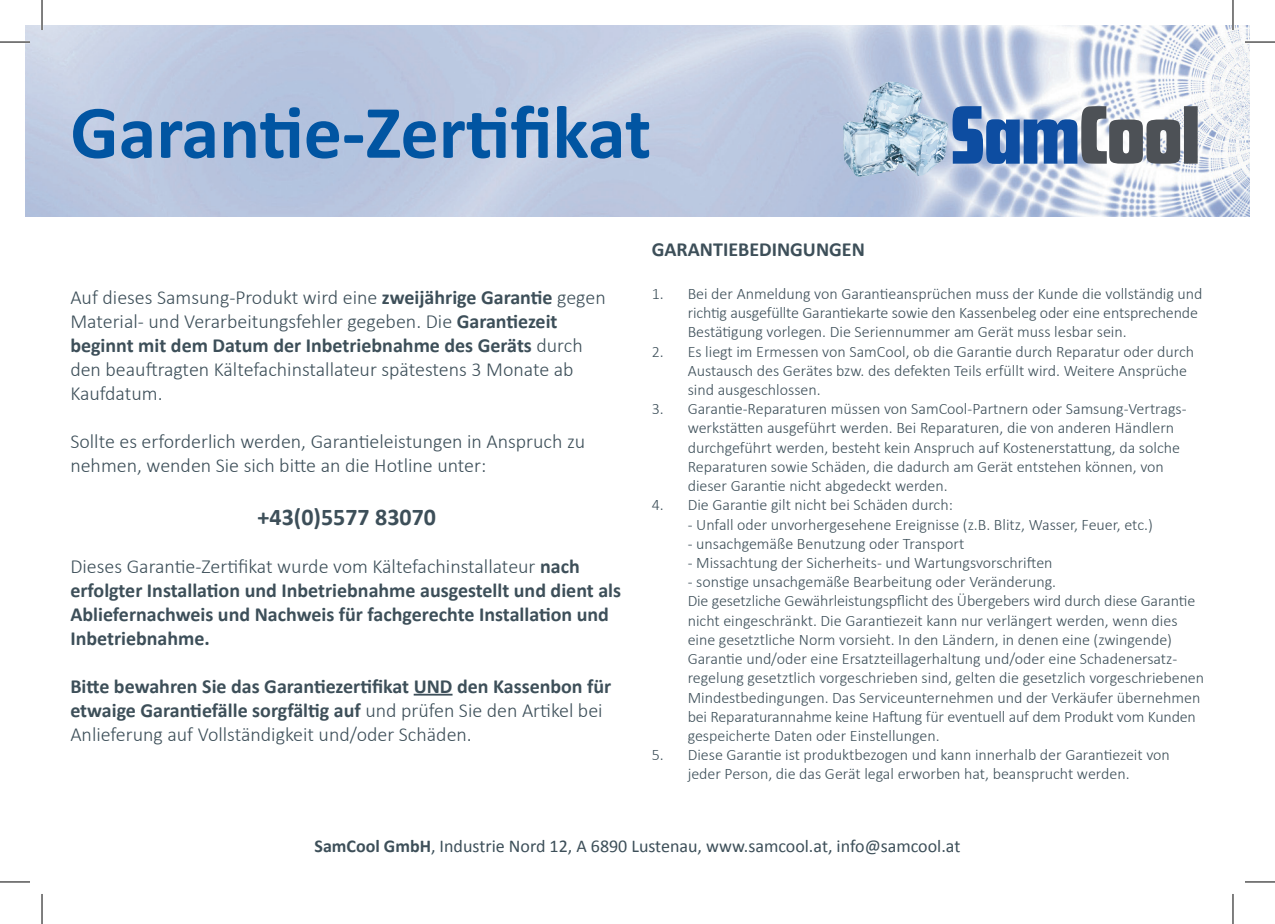
<style>
.page{position:relative;width:1275px;height:924px;background:#fff}
.page>*{position:absolute;margin:0;border:0;box-sizing:border-box;transform-origin:0 0}
.t1{font:700 76px "Calibri";letter-spacing:-.005em;color:#0155a2}
.t2{font:700 24px "Calibri";color:#3d4f59}
.t3{font:700 20px/24px "Calibri";color:#3d4f59}
.t4{font:300 20px/24px "Calibri";color:#3d4f59}
.t5{font:18px "Calibri";color:#3d4f59}
.t6{font:300 16px/19.2px "Calibri";color:#3d4f59}
.s1{font-weight:700}
.s2{font-weight:300}
</style>
<div class="page">
<img style="left:25px;top:25px;width:1225px;height:191px">
<hr style="left:414px;top:693px;width:38px;height:2px;background:#3d4f59">
<img style="left:864px;top:82px;width:37px;height:11px">
<img style="left:864px;top:89px;width:7px;height:17px">
<svg style="left:918px;top:90px;width:5px;height:6px"></svg>
<img style="left:869px;top:93px;width:42px;height:26px">
<svg style="left:866px;top:93px;width:11px;height:18px"></svg>
<img style="left:912px;top:112px;width:5px;height:32px">
<img style="left:906px;top:114px;width:10px;height:19px">
<svg style="left:896px;top:116px;width:11px;height:6px"></svg>
<img style="left:910px;top:145px;width:7px;height:9px">
<img style="left:905px;top:156px;width:12px;height:20px">
<img style="left:906px;top:154px;width:11px;height:8px">
<img style="left:906px;top:157px;width:11px;height:3px">
<svg style="left:917px;top:106px;width:280px;height:71px"></svg>
<img style="left:871px;top:82px;width:17px;height:12px">
<img style="left:847px;top:106px;width:22px;height:16px">
<img style="left:922px;top:138px;width:25px;height:14px">
<hr style="left:0;top:41px;width:30px;height:2px;background:#fff">
<hr style="left:1245px;top:41px;width:30px;height:2px;background:#fff">
<hr style="left:41px;top:0;width:2px;height:30px;background:#fff">
<hr style="left:1231px;top:0;width:3px;height:30px;background:#fff">
<hr style="left:0;top:42px;width:30px;height:1px;background:#000">
<hr style="left:1245px;top:42px;width:30px;height:1px;background:#000">
<hr style="left:0;top:881px;width:30px;height:1px;background:#000">
<hr style="left:1245px;top:881px;width:30px;height:1px;background:#000">
<hr style="left:42px;top:0;width:1px;height:30px;background:#000">
<hr style="left:42px;top:893px;width:1px;height:30px;background:#000">
<hr style="left:1232px;top:0;width:1px;height:30px;background:#000">
<hr style="left:1232px;top:893px;width:1px;height:30px;background:#000">
<h1 class="t1" style="left:70px;top:85px;width:582px">Garantie-Zertifikat</h1>
<p class="t4" style="left:70px;top:285px;width:537px">Auf dieses Samsung-Produkt wird eine <span class="s1">zweijährige Garantie</span> gegen Material- und Verarbeitungsfehler gegeben. Die <span class="s1">Garantiezeit beginnt mit dem Datum der Inbetriebnahme des Geräts</span> durch den beauftragten Kältefachinstallateur spätestens 3 Monate ab Kaufdatum.</p>
<p class="t4" style="left:70px;top:429px;width:516px">Sollte es erforderlich werden, Garantieleistungen in Anspruch zu nehmen, wenden Sie sich bitte an die Hotline unter:</p>
<h2 class="t2" style="left:258px;top:501px;width:180px">+43(0)5577 83070</h2>
<p class="t3" style="left:70px;top:553px;width:552px"><span class="s2">Dieses Garantie-Zertifikat wurde vom Kältefachinstallateur</span> nach erfolgter Installation und Inbetriebnahme ausgestellt und dient als Abliefernachweis und Nachweis für fachgerechte Installation und Inbetriebnahme.</p>
<p class="t3" style="left:70px;top:673px;width:542px">Bitte bewahren Sie das Garantiezertifikat UND den Kassenbon für etwaige Garantiefälle sorgfältig auf <span class="s2">und prüfen Sie den Artikel bei<br>Anlieferung auf Vollständigkeit und/oder Schäden.</span></p>
<p class="t3" style="left:651px;top:236px;width:215px">GARANTIEBEDINGUNGEN</p>
<p class="t6" style="left:687px;top:284px;width:516px;text-indent:-36px">1. Bei der Anmeldung von Garantieansprüchen muss der Kunde die vollständig und richtig ausgefüllte Garantiekarte sowie den Kassenbeleg oder eine entsprechende<br>Bestätigung vorlegen. Die Seriennummer am Gerät muss lesbar sein.</p>
<p class="t6" style="left:687px;top:341px;width:508px;text-indent:-36px">2. Es liegt im Ermessen von SamCool, ob die Garantie durch Reparatur oder durch<br>Austausch des Gerätes bzw. des defekten Teils erfüllt wird. Weitere Ansprüche sind ausgeschlossen.</p>
<p class="t6" style="left:687px;top:399px;width:500px;text-indent:-36px">3. Garantie-Reparaturen müssen von SamCool-Partnern oder Samsung-Vertrags&shy;werkstätten ausgeführt werden. Bei Reparaturen, die von anderen Händlern durchgeführt werden, besteht kein Anspruch auf Kostenerstattung, da solche Reparaturen sowie Schäden, die dadurch am Gerät entstehen können, von dieser Garantie nicht abgedeckt werden.</p>
<p class="t6" style="left:651px;top:495px;width:303px">4. Die Garantie gilt nicht bei Schäden durch:</p>
<p class="t6" style="left:687px;top:514px;width:466px">- Unfall oder unvorhergesehene Ereignisse (z.B. Blitz, Wasser, Feuer, etc.)</p>
<p class="t6" style="left:687px;top:533px;width:278px">- unsachgemäße Benutzung oder Transport</p>
<p class="t6" style="left:687px;top:552px;width:366px">- Missachtung der Sicherheits- und Wartungsvorschriften</p>
<p class="t6" style="left:687px;top:572px;width:518px">- sonstige unsachgemäße Bearbeitung oder Veränderung.<br>Die gesetzliche Gewährleistungspflicht des Übergebers wird durch diese Garantie nicht eingeschränkt. Die Garantiezeit kann nur verlängert werden, wenn dies eine gesetztliche Norm vorsieht. In den Ländern, in denen eine (zwingende)<br>Garantie und/oder eine Ersatzteillagerhaltung und/oder eine Schadenersatz&shy;regelung gesetztlich vorgeschrieben sind, gelten die gesetzlich vorgeschriebenen Mindestbedingungen. Das Serviceunternehmen und der Verkäufer übernehmen bei Reparaturannahme keine Haftung für eventuell auf dem Produkt vom Kunden gespeicherte Daten oder Einstellungen.</p>
<p class="t6" style="left:651px;top:744px;width:520px;text-align:center">5. Diese Garantie ist produktbezogen und kann innerhalb der Garantiezeit von jeder Person, die das Gerät legal erworben hat, beansprucht werden.</p>
<p class="t5" style="left:314px;top:834px;width:647px"><span class="s1">SamCool GmbH</span>, Industrie Nord 12, A 6890 Lustenau, www.samcool.at, info@samcool.at</p>
</div>
